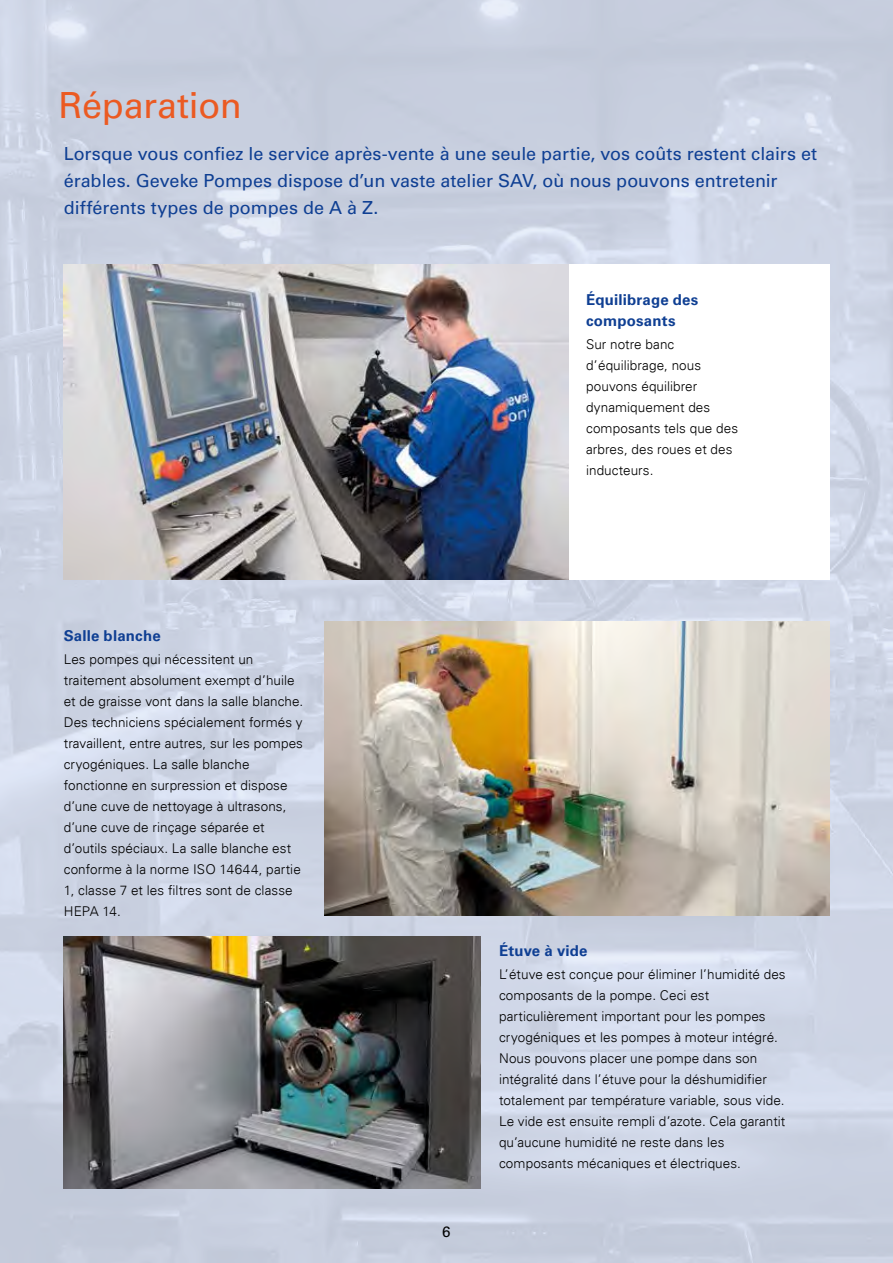
<style>
.page{position:relative;width:893px;height:1263px;background:#fff}
.page>*{position:absolute;margin:0;border:0;box-sizing:border-box;transform-origin:0 0}
.t1{font:36px "Univers LT Std";letter-spacing:-.01em;color:#eb5a22}
.t2{font:18px/27px "Univers LT Std";color:#0f3f93}
.t3{font:700 15px/21px "Univers LT Std";letter-spacing:.01em;color:#0f3f93}
.t4{font:15px "Univers LT Std";color:#000}
.t5{font:300 13.5px/21px "Univers LT";letter-spacing:.005em;color:#000}
</style>
<div class="page">
<img style="left:0;top:0;width:893px;height:1263px">
<div style="left:64px;top:265px;width:765px;height:315px;background:#fff"></div>
<img style="left:64px;top:265px;width:504px;height:315px">
<img style="left:325px;top:622px;width:504px;height:294px">
<img style="left:64px;top:937px;width:417px;height:252px">
<h1 class="t1" style="left:58px;top:84px;width:185px">Réparation</h1>
<h2 class="t2" style="left:64px;top:140px;width:755px">Lorsque vous confiez le service après-vente à une seule partie, vos coûts restent clairs et érables. Geveke Pompes dispose d’un vaste atelier SAV, où nous pouvons entretenir différents types de pompes de A à Z.</h2>
<p class="t3" style="left:64px;top:626px;width:98px">Salle blanche</p>
<p class="t5" style="left:64px;top:649px;width:241px">Les pompes qui nécessitent un traitement absolument exempt d’huile et de graisse vont dans la salle blanche.<br>Des techniciens spécialement formés y travaillent, entre autres, sur les pompes cryogéniques. La salle blanche fonctionne en surpression et dispose d’une cuve de nettoyage à ultrasons, d’une cuve de rinçage séparée et d’outils spéciaux. La salle blanche est conforme à la norme ISO 14644, partie 1, classe 7 et les filtres sont de classe HEPA 14.</p>
<p class="t3" style="left:586px;top:290px;width:114px">Équilibrage des composants</p>
<p class="t5" style="left:586px;top:334px;width:154px">Sur notre banc d’équilibrage, nous pouvons équilibrer dynamiquement des composants tels que des arbres, des roues et des inducteurs.</p>
<p class="t4" style="left:442px;top:1223px;width:10px">6</p>
<p class="t3" style="left:499px;top:941px;width:90px">Étuve à vide</p>
<p class="t5" style="left:499px;top:964px;width:288px">L’étuve est conçue pour éliminer l’humidité des composants de la pompe. Ceci est particulièrement important pour les pompes cryogéniques et les pompes à moteur intégré.<br>Nous pouvons placer une pompe dans son intégralité dans l’étuve pour la déshumidifier totalement par température variable, sous vide.<br>Le vide est ensuite rempli d’azote. Cela garantit qu’aucune humidité ne reste dans les composants mécaniques et électriques.</p>
</div>
